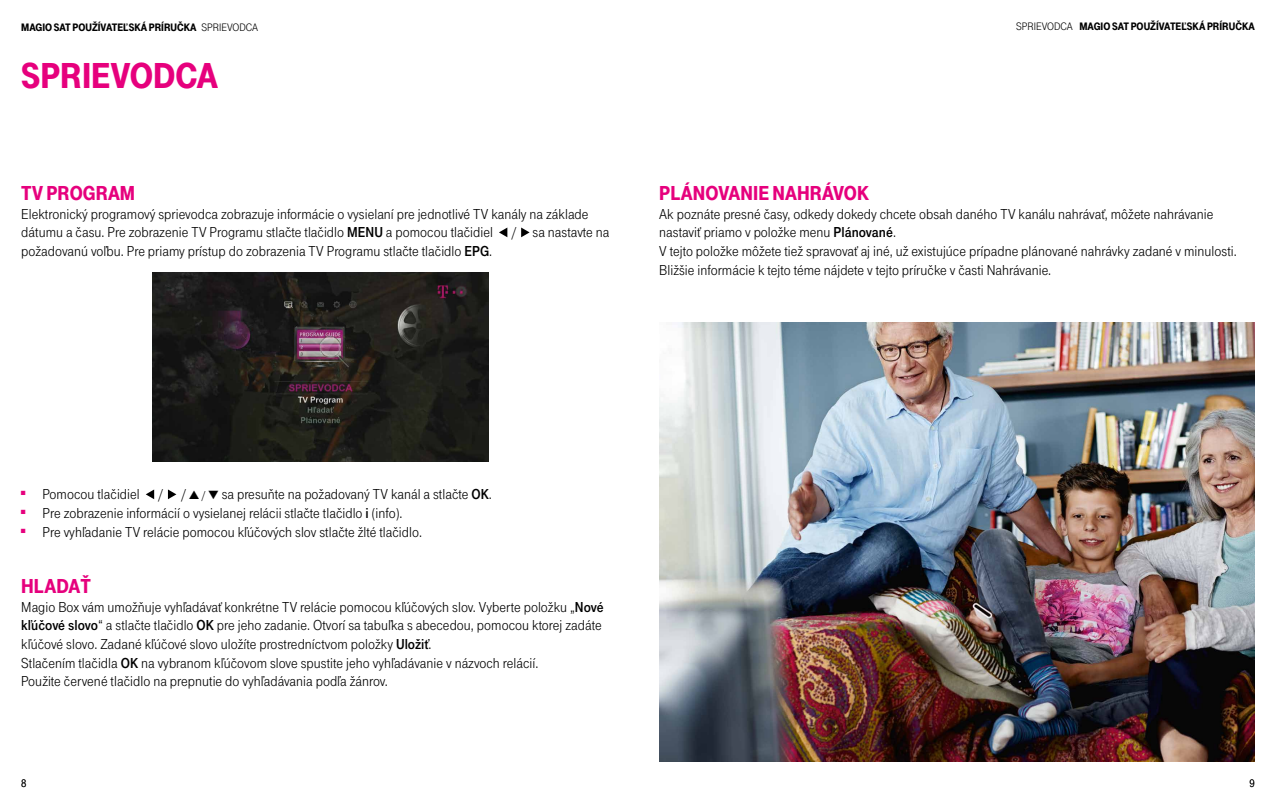
<style>
.page{position:relative;width:1276px;height:808px;background:#fff}
.page>*{position:absolute;margin:0;border:0;box-sizing:border-box;transform-origin:0 0}
.t1{font:37.5px "Tele Grotesk Ultr";color:#e6007d}
.t2{font:21px "Tele Grotesk Ultr";letter-spacing:.005em;color:#e6007d}
.t3{font:15px/18.8px "Tele Grotesk Norm";letter-spacing:.005em;color:#000}
.t4{font:11.25px "Tele Grotesk Ultr";color:#000}
.t5{font:11.25px "Tele Grotesk Norm";color:#000}
.s1{font-family:"Tele Grotesk Norm"}
.s2{font-family:"Tele Grotesk Fett"}
.s3{font-family:"Tele Logo";font-size:30px;color:#e6007d}
.s4{font-size:12px}
</style>
<div class="page">
<svg style="left:499px;top:227px;width:8px;height:10px"></svg>
<svg style="left:521px;top:227px;width:8px;height:10px"></svg>
<img style="left:152px;top:272px;width:337px;height:190px">
<svg style="left:146px;top:489px;width:8px;height:10px"></svg>
<svg style="left:168px;top:489px;width:8px;height:10px"></svg>
<img style="left:659px;top:323px;width:595px;height:438px">
<p class="t4" style="left:21px;top:21px;width:238px">MAGIO SAT POUŽÍVATEĽSKÁ PRÍRUČKA <span class="s1">SPRIEVODCA</span></p>
<p class="t4" style="left:1016px;top:20px;width:240px"><span class="s1">SPRIEVODCA</span> MAGIO SAT POUŽÍVATEĽSKÁ PRÍRUČKA</p>
<h1 class="t1" style="left:21px;top:54px;width:198px">SPRIEVODCA</h1>
<h2 class="t2" style="left:21px;top:181px;width:115px">TV PROGRAM</h2>
<p class="t3" style="left:21px;top:204px;width:590px">Elektronický programový sprievodca zobrazuje informácie o vysielaní pre jednotlivé TV kanály na základe dátumu a času. Pre zobrazenie TV Programu stlačte tlačidlo <span class="s2">MENU</span> a pomocou tlačidiel / sa nastavte na požadovanú voľbu. Pre priamy prístup do zobrazenia TV Programu stlačte tlačidlo <span class="s2">EPG</span>.</p>
<h2 class="t2" style="left:659px;top:181px;width:211px">PLÁNOVANIE NAHRÁVOK</h2>
<p class="t3" style="left:659px;top:204px;width:579px">Ak poznáte presné časy, odkedy dokedy chcete obsah daného TV kanálu nahrávať, môžete nahrávanie nastaviť priamo v položke menu <span class="s2">Plánované</span>.<br>V tejto položke môžete tiež spravovať aj iné, už existujúce prípadne plánované nahrávky zadané v minulosti.<br>Bližšie informácie k tejto téme nájdete v tejto príručke v časti Nahrávanie.</p>
<p class="t3" style="left:21px;top:485px;width:472px"><span class="s3">§</span> Pomocou tlačidiel / / ▲ <span class="s4">/</span> ▼ sa presuňte na požadovaný TV kanál a stlačte <span class="s2">OK</span>. <span class="s3">§</span> Pre zobrazenie informácií o vysielanej relácii stlačte tlačidlo <span class="s2">i</span> (info).<br><span class="s3">§</span> Pre vyhľadanie TV relácie pomocou kľúčových slov stlačte žlté tlačidlo.</p>
<h2 class="t2" style="left:21px;top:574px;width:71px">HLADAŤ</h2>
<p class="t3" style="left:21px;top:597px;width:584px">Magio Box vám umožňuje vyhľadávať konkrétne TV relácie pomocou kľúčových slov. Vyberte položku „<span class="s2">Nové kľúčové slovo</span>“ a stlačte tlačidlo <span class="s2">OK</span> pre jeho zadanie. Otvorí sa tabuľka s abecedou, pomocou ktorej zadáte kľúčové slovo. Zadané kľúčové slovo uložíte prostredníctvom položky <span class="s2">Uložiť</span>.<br>Stlačením tlačidla <span class="s2">OK</span> na vybranom kľúčovom slove spustite jeho vyhľadávanie v názvoch relácií.<br>Použite červené tlačidlo na prepnutie do vyhľadávania podľa žánrov.</p>
<p class="t5" style="left:21px;top:777px;width:7px">8</p>
<p class="t5" style="left:1249px;top:777px;width:7px">9</p>
</div>
